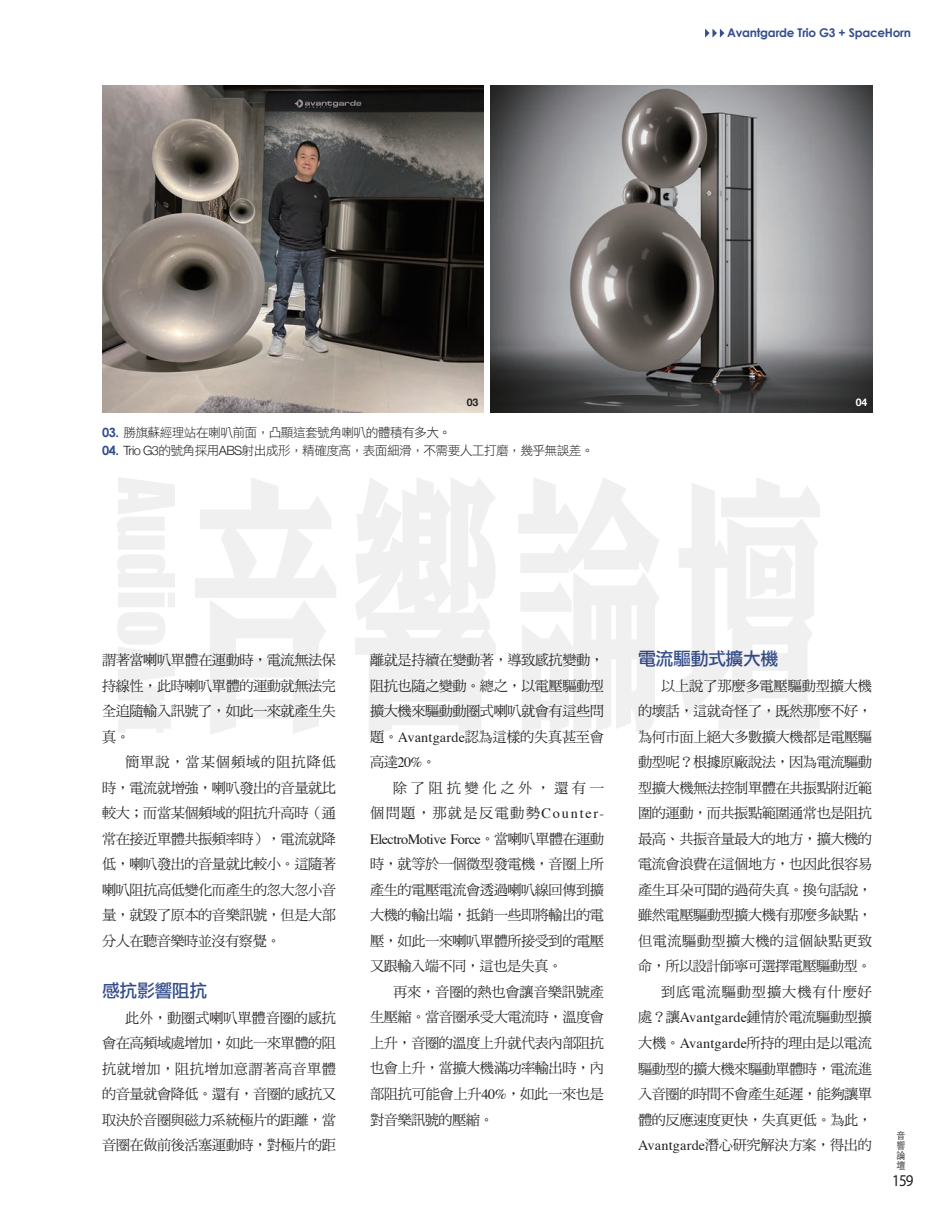
<style>
.page{position:relative;width:936px;height:1212px;background:#fff}
.page>*{position:absolute;margin:0;border:0;box-sizing:border-box;transform-origin:0 0}
.t1{font:18px "DF Li Hei Std W5";letter-spacing:-.03em;color:#354e8c}
.t2{font:16.5px "Myriad Pro";color:#231f20;scale:.91 1}
.t3{font:14.25px/25.5px "DF Ming Std W5";letter-spacing:-.035em;color:#231f20;text-align:justify}
.t4{font:14.25px/25.5px "DF Ming Std W5";letter-spacing:.255em;color:#231f20;text-align:right}
.t5{font:14.25px "Times";letter-spacing:-.035em;color:#231f20}
.t6{font:12.75px "DF Li Hei Std W3";letter-spacing:-.05em;color:#231f20}
.t7{font:700 12px "Century Gothic";letter-spacing:-.02em;color:#354e8c}
.t8{font:700 10.5px "Helvetica Neue";color:#231f20}
.t9{font:700 10.5px "Helvetica Neue";color:#fff}
.t10{font:300 9.9px/10.2px "ST Heiti TC";color:#231f20;text-align:justify;scale:.91 1}
.s1{font-family:"Century Gothic";font-weight:700;color:#354e8c}
.s2{font-family:"Helvetica Neue";font-weight:300}
.s3{font-family:"Times"}
.s4{font-family:"DF Ming Std W5"}
</style>
<div class="page">
<img style="left:102px;top:85px;width:381px;height:327px">
<img style="left:491px;top:85px;width:381px;height:327px">
<svg style="left:705px;top:29px;width:19px;height:9px"></svg>
<p class="t7" style="left:727px;top:26px;width:185px">Avantgarde Trio G3 + SpaceHorn</p>
<p class="t8" style="left:467px;top:394px;width:13px">03</p>
<p class="t9" style="left:855px;top:394px;width:13px">04</p>
<p class="t6" style="left:102px;top:425px;width:350px"><span class="s1">03.</span> 勝旗蘇經理站在喇叭前面，凸顯這套號角喇叭的體積有多大。</p>
<p class="t6" style="left:102px;top:443px;width:493px"><span class="s1">04.</span> <span class="s2">Trio G3</span>的號角採用<span class="s2">ABS</span>射出成形，精確度高，表面細滑，不需要人工打磨，幾乎無誤差。</p>
<p class="t3" style="left:102px;top:647px;width:235px">謂著當喇叭單體在運動時，電流無法保持線性，此時喇叭單體的運動就無法完全追隨輸入訊號了，如此一來就產生失真。</p>
<p class="t3" style="left:102px;top:749px;width:235px;text-indent:23px">簡單說，當某個頻域的阻抗降低時，電流就增強，喇叭發出的音量就比較大；而當某個頻域的阻抗升高時（通常在接近單體共振頻率時），電流就降低，喇叭發出的音量就比較小。這隨著喇叭阻抗高低變化而產生的忽大忽小音量，就毀了原本的音樂訊號，但是大部分人在聽音樂時並沒有察覺。</p>
<p class="t1" style="left:102px;top:981px;width:107px">感抗影響阻抗</p>
<p class="t3" style="left:102px;top:1004px;width:235px;text-indent:23px">此外，動圈式喇叭單體音圈的感抗會在高頻域處增加，如此一來單體的阻抗就增加，阻抗增加意謂著高音單體的音量就會降低。還有，音圈的感抗又取決於音圈與磁力系統極片的距離，當音圈在做前後活塞運動時，對極片的距</p>
<p class="t3" style="left:370px;top:647px;width:235px">離就是持續在變動著，導致感抗變動，阻抗也隨之變動。總之，以電壓驅動型擴大機來驅動動圈式喇叭就會有這些問題。<span class="s3">Avantgarde</span>認為這樣的失真甚至會高達<span class="s3">20%</span>。</p>
<p class="t4" style="left:370px;top:775px;width:235px">除了阻抗變化之外，還有一<br>個問題，那就是反電動勢<span class="s3">Counter-</span></p>
<p class="t5" style="left:370px;top:826px;width:235px">ElectroMotive Force<span class="s4">。當喇叭單體在運動</span></p>
<p class="t3" style="left:370px;top:851px;width:235px">時，就等於一個微型發電機，音圈上所產生的電壓電流會透過喇叭線回傳到擴大機的輸出端，抵銷一些即將輸出的電壓，如此一來喇叭單體所接受到的電壓又跟輸入端不同，這也是失真。</p>
<p class="t3" style="left:370px;top:979px;width:235px;text-indent:23px">再來，音圈的熱也會讓音樂訊號產生壓縮。當音圈承受大電流時，溫度會上升，音圈的溫度上升就代表內部阻抗也會上升，當擴大機滿功率輸出時，內部阻抗可能會上升<span class="s3">40%</span>，如此一來也是對音樂訊號的壓縮。</p>
<p class="t1" style="left:638px;top:649px;width:142px">電流驅動式擴大機</p>
<p class="t3" style="left:638px;top:673px;width:235px;text-align:right">以上說了那麼多電壓驅動型擴大機<br>的壞話，這就奇怪了，既然那麼不好，為何市面上絕大多數擴大機都是電壓驅動型呢？根據原廠說法，因為電流驅動型擴大機無法控制單體在共振點附近範圍的運動，而共振點範圍通常也是阻抗最高、共振音量最大的地方，擴大機的電流會浪費在這個地方，也因此很容易產生耳朵可聞的過荷失真。換句話說，雖然電壓驅動型擴大機有那麼多缺點，但電流驅動型擴大機的這個缺點更致命，所以設計師寧可選擇電壓驅動型。到底電流驅動型擴大機有什麼好<br>處？讓<span class="s3">Avantgarde</span>鍾情於電流驅動型擴大機。<span class="s3">Avantgarde</span>所持的理由是以電流驅動型的擴大機來驅動單體時，電流進入音圈的時間不會產生延遲，能夠讓單體的反應速度更快，失真更低。為此，<br><span class="s3">Avantgarde</span>潛心研究解決方案，得出的</p>
<p class="t10" style="left:896px;top:1129px;width:11px">音響論壇</p>
<p class="t2" style="left:892px;top:1170px;width:25px">159</p>
</div>
